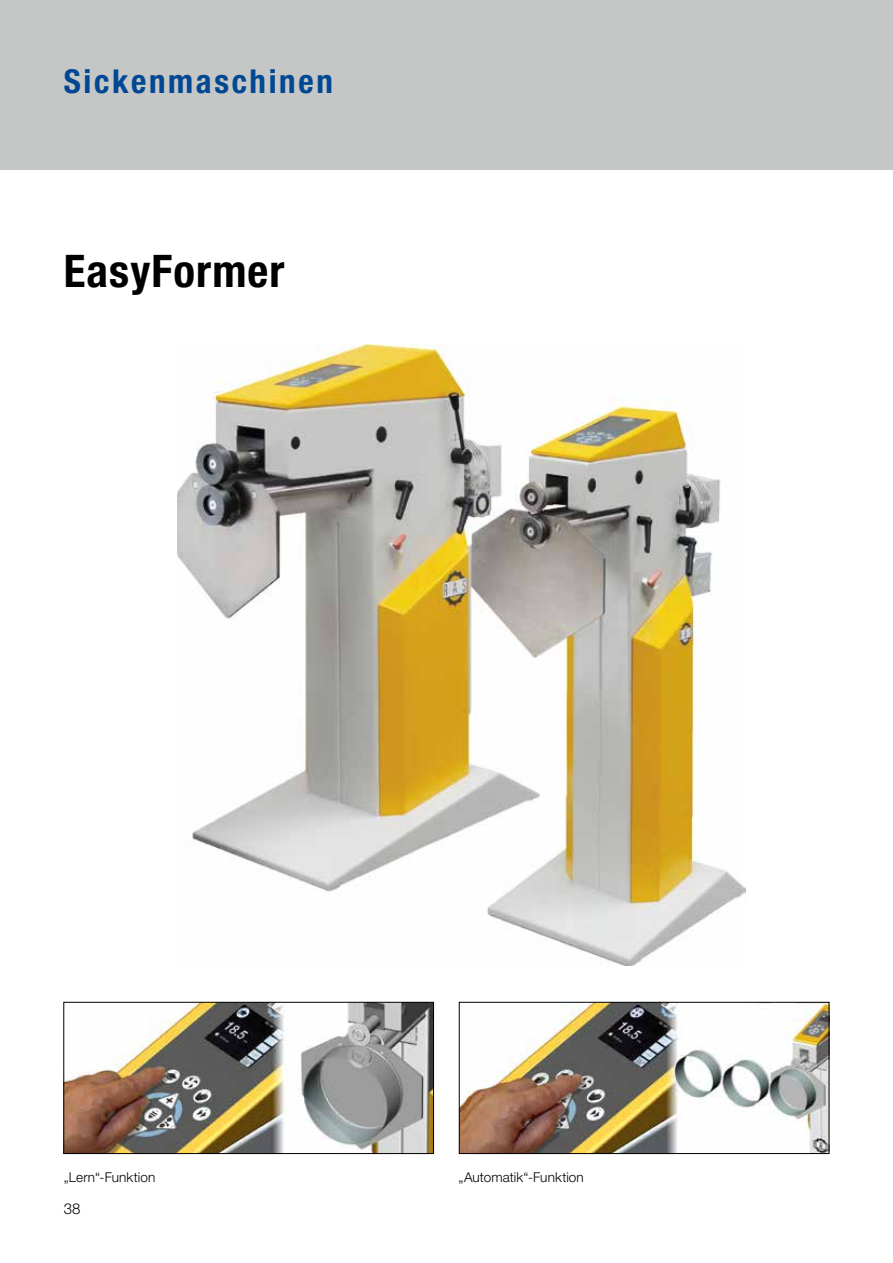
<style>
.page{position:relative;width:893px;height:1263px;background:#fff}
.page>*{position:absolute;margin:0;border:0;box-sizing:border-box;transform-origin:0 0}
.t1{font:700 condensed 45px "Helvetica Neue LT Std";letter-spacing:.025em;color:#000}
.t2{font:700 condensed 33px "Helvetica Neue LT Std";letter-spacing:.08em;color:#004893}
.t3{font:300 15px "Helvetica Neue LT Std";color:#000}
.t4{font:300 13.5px "Helvetica Neue LT Std";letter-spacing:.01em;color:#000}
</style>
<div class="page">
<div style="left:0;top:0;width:893px;height:170px;background:#c5c6c6"></div>
<img style="left:177px;top:344px;width:569px;height:621px">
<img style="left:66px;top:1004px;width:366px;height:148px">
<div style="left:64px;top:1002px;width:370px;height:152px;border:1px solid #000"></div>
<img style="left:461px;top:1004px;width:366px;height:148px">
<div style="left:459px;top:1002px;width:370px;height:152px;border:1px solid #000"></div>
<h2 class="t2" style="left:64px;top:62px;width:271px">Sickenmaschinen</h2>
<h1 class="t1" style="left:64px;top:244px;width:222px">EasyFormer</h1>
<p class="t4" style="left:64px;top:1169px;width:93px">„Lern“-Funktion</p>
<p class="t4" style="left:458px;top:1169px;width:127px">„Automatik“-Funktion</p>
<p class="t3" style="left:64px;top:1200px;width:18px">38</p>
</div>
